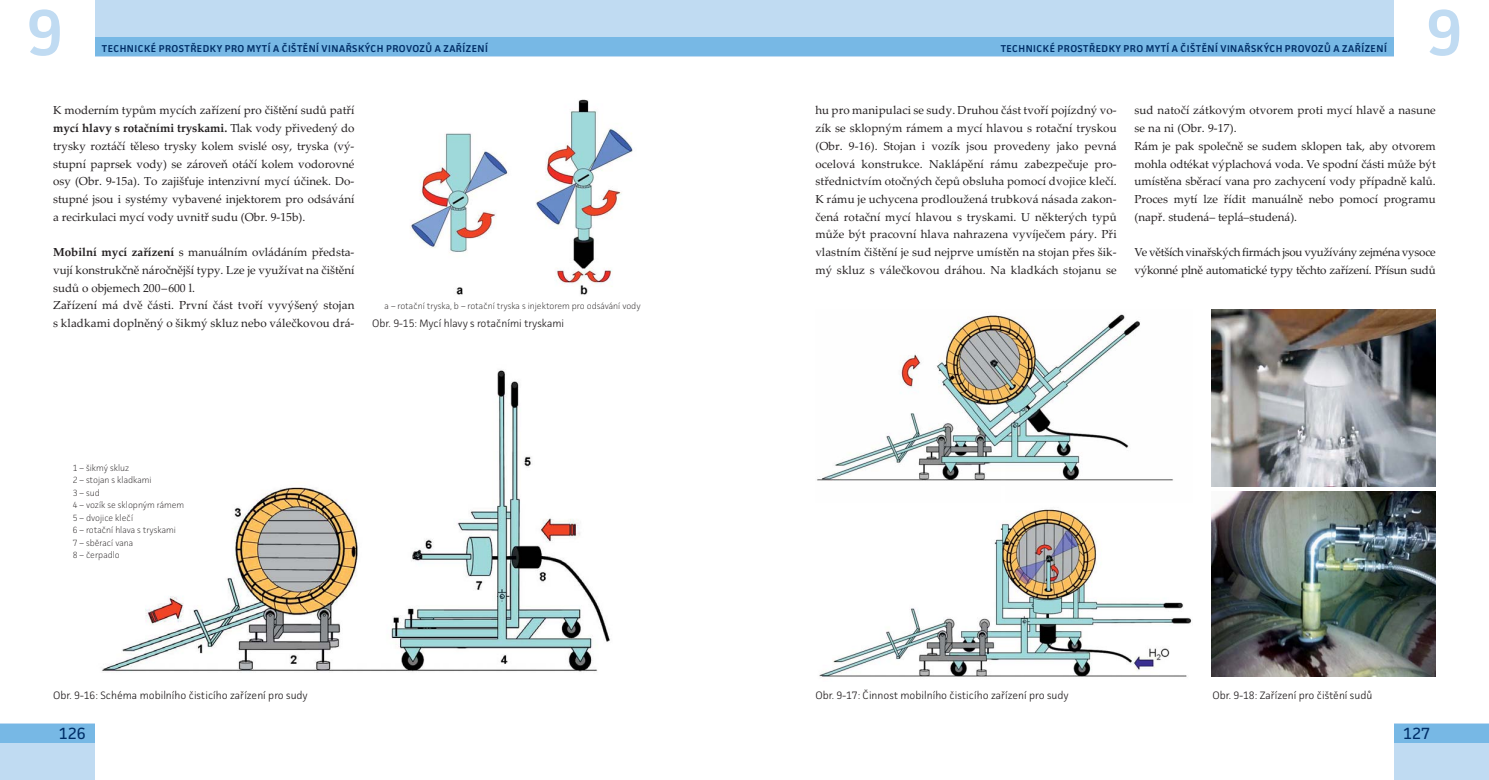
<style>
.page{position:relative;width:1489px;height:780px;background:#fff}
.page>*{position:absolute;margin:0;border:0;box-sizing:border-box;transform-origin:0 0}
.t1{font:600 65px "Facit";color:#c0dbf2}
.t2{font:16.25px "Facit";color:#002e67}
.t3{font:11.62px/17.8px "Palatino Linotype";color:#231f20;text-align:justify}
.t4{font:11.62px/17.8px "Palatino Linotype";letter-spacing:-.02em;color:#231f20}
.t5{font:300 10.75px "Facit";color:#231f20}
.t6{font:600 10px "Facit";letter-spacing:.05em;color:#002e67}
.t7{font:200 9px/12.5px "Facit";color:#231f20}
.s1{font-weight:700}
</style>
<div class="page">
<div style="left:0;top:723px;width:94px;height:57px;background:#c0dbf2"></div>
<div style="left:0;top:724px;width:94px;height:19px;background:#77b8e5"></div>
<div style="left:94px;top:0;width:650px;height:56px;background:#c0dbf2"></div>
<div style="left:94px;top:37px;width:650px;height:19px;background:#77b8e5"></div>
<div style="left:1394px;top:723px;width:94px;height:57px;background:#c0dbf2"></div>
<div style="left:1394px;top:724px;width:94px;height:19px;background:#77b8e5"></div>
<div style="left:744px;top:0;width:650px;height:56px;background:#c0dbf2"></div>
<div style="left:744px;top:37px;width:650px;height:19px;background:#77b8e5"></div>
<img style="left:410px;top:99px;width:223px;height:196px">
<img style="left:102px;top:370px;width:508px;height:302px">
<img style="left:817px;top:314px;width:356px;height:167px">
<img style="left:819px;top:509px;width:373px;height:168px">
<img style="left:1211px;top:309px;width:224px;height:177px">
<img style="left:1211px;top:492px;width:224px;height:184px">
<h1 class="t1" style="left:26px;top:9px;width:38px">9</h1>
<p class="t6" style="left:102px;top:45px;width:387px">TECHNICKÉ PROSTŘEDKY PRO MYTÍ A ČIŠTĚNÍ VINAŘSKÝCH PROVOZŮ A ZAŘÍZENÍ</p>
<p class="t3" style="left:53px;top:103px;width:303px">K moderním typům mycích zařízení pro čištění sudů patří <span class="s1">mycí hlavy s rotačními tryskami.</span> Tlak vody přivedený do trysky roztáčí těleso trysky kolem svislé osy, tryska (vý&shy;stupní paprsek vody) se zároveň otáčí kolem vodorovné osy (Obr. 9-15a). To zajišťuje intenzivní mycí účinek. Do&shy;stupné jsou i systémy vybavené injektorem pro odsávání a recirkulaci mycí vody uvnitř sudu (Obr. 9-15b).</p>
<p class="t3" style="left:53px;top:245px;width:303px;text-align:left"><span class="s1">Mobilní mycí zařízení</span> s manuálním ovládáním předsta&shy;vují konstrukčně náročnější typy. Lze je využívat na čištění sudů o objemech 200 – 600 l.<br>Zařízení má dvě části. První část tvoří vyvýšený stojan s kladkami doplněný o šikmý skluz nebo válečkovou drá-</p>
<p class="t7" style="left:384px;top:301px;width:257px">a – rotační tryska, b – rotační tryska s injektorem pro odsávání vody</p>
<p class="t5" style="left:372px;top:319px;width:193px">Obr. 9-15: Mycí hlavy s rotačními tryskami</p>
<p class="t7" style="left:73px;top:462px;width:113px">1 – šikmý skluz<br>2 – stojan s kladkami<br>3 – sud<br>4 – vozík se sklopným rámem<br>5 – dvojice klečí<br>6 – rotační hlava s tryskami<br>7 – sběrací vana<br>8 – čerpadlo</p>
<p class="t5" style="left:53px;top:691px;width:256px">Obr. 9-16: Schéma mobilního čisticího zařízení pro sudy</p>
<h2 class="t2" style="left:59px;top:727px;width:28px">126</h2>
<p class="t6" style="left:1000px;top:45px;width:387px">TECHNICKÉ PROSTŘEDKY PRO MYTÍ A ČIŠTĚNÍ VINAŘSKÝCH PROVOZŮ A ZAŘÍZENÍ</p>
<h1 class="t1" style="left:1425px;top:9px;width:38px">9</h1>
<p class="t3" style="left:815px;top:103px;width:303px">hu pro manipulaci se sudy. Druhou část tvoří pojízdný vo&shy;zík se sklopným rámem a mycí hlavou s rotační tryskou (Obr. 9-16). Stojan i vozík jsou provedeny jako pevná ocelová konstrukce. Naklápění rámu zabezpečuje pro&shy;střednictvím otočných čepů obsluha pomocí dvojice klečí.<br>K rámu je uchycena prodloužená trubková násada zakon&shy;čená rotační mycí hlavou s tryskami. U některých typů může být pracovní hlava nahrazena vyvíječem páry. Při vlastním čištění je sud nejprve umístěn na stojan přes šik&shy;mý skluz s válečkovou dráhou. Na kladkách stojanu se</p>
<p class="t3" style="left:1134px;top:103px;width:303px;text-align:left">sud natočí zátkovým otvorem proti mycí hlavě a nasune se na ni (Obr. 9-17).<br>Rám je pak společně se sudem sklopen tak, aby otvorem mohla odtékat výplachová voda. Ve spodní části může být umístěna sběrací vana pro zachycení vody případně kalů.<br>Proces mytí lze řídit manuálně nebo pomocí programu (např. studená– teplá–studená).</p>
<p class="t4" style="left:1134px;top:245px;width:303px">Ve větších vinařských firmách jsou využívány zejména vysoce výkonné plně automatické typy těchto zařízení. Přísun sudů</p>
<p class="t5" style="left:815px;top:691px;width:255px">Obr. 9-17: Činnost mobilního čisticího zařízení pro sudy</p>
<p class="t5" style="left:1212px;top:691px;width:161px">Obr. 9-18: Zařízení pro čištění sudů</p>
<h2 class="t2" style="left:1402px;top:727px;width:28px">127</h2>
</div>
